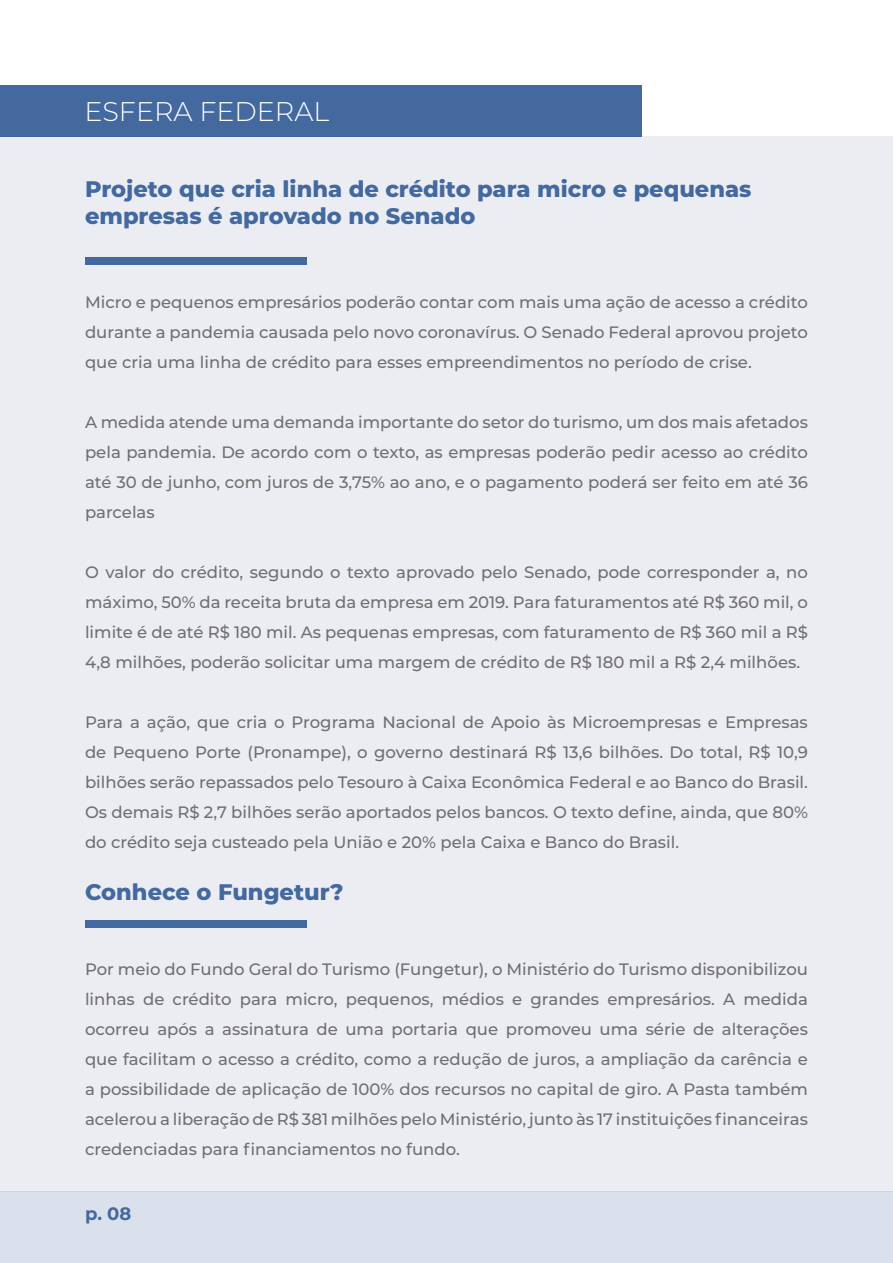
<style>
.page{position:relative;width:893px;height:1263px;background:#fff}
.page>*{position:absolute;margin:0;border:0;box-sizing:border-box;transform-origin:0 0}
.t1{font:300 27px "Montserrat";color:#fff}
.t2{font:800 22.5px/27px "Montserrat";color:#43699f}
.t3{font:700 18px "Montserrat";color:#43699f}
.t4{font:500 16.5px/30px "Montserrat";color:#706f6f;text-align:justify}
</style>
<div class="page">
<div style="left:0;top:85px;width:641px;height:51px;background:#43699f"></div>
<div style="left:0;top:136px;width:893px;height:1056px;background:#ecedf3"></div>
<div style="left:0;top:1192px;width:893px;height:71px;background:#dae1ec"></div>
<div style="left:85px;top:257px;width:222px;height:7px;background:#43699f"></div>
<div style="left:85px;top:921px;width:222px;height:7px;background:#43699f"></div>
<h1 class="t1" style="left:84px;top:93px;width:246px">ESFERA FEDERAL</h1>
<h2 class="t2" style="left:85px;top:174px;width:668px">Projeto que cria linha de crédito para micro e pequenas empresas é aprovado no Senado</h2>
<p class="t4" style="left:85px;top:286px;width:724px">Micro e pequenos empresários poderão contar com mais uma ação de acesso a crédito durante a pandemia causada pelo novo coronavírus. O Senado Federal aprovou projeto que cria uma linha de crédito para esses empreendimentos no período de crise.</p>
<p class="t4" style="left:85px;top:406px;width:724px">A medida atende uma demanda importante do setor do turismo, um dos mais afetados pela pandemia. De acordo com o texto, as empresas poderão pedir acesso ao crédito até 30 de junho, com juros de 3,75% ao ano, e o pagamento poderá ser feito em até 36 parcelas</p>
<p class="t4" style="left:85px;top:556px;width:724px">O valor do crédito, segundo o texto aprovado pelo Senado, pode corresponder a, no máximo, 50% da receita bruta da empresa em 2019. Para faturamentos até R$ 360 mil, o limite é de até R$ 180 mil. As pequenas empresas, com faturamento de R$ 360 mil a R$ 4,8 milhões, poderão solicitar uma margem de crédito de R$ 180 mil a R$ 2,4 milhões.</p>
<p class="t4" style="left:85px;top:706px;width:724px">Para a ação, que cria o Programa Nacional de Apoio às Microempresas e Empresas de Pequeno Porte (Pronampe), o governo destinará R$ 13,6 bilhões. Do total, R$ 10,9 bilhões serão repassados pelo Tesouro à Caixa Econômica Federal e ao Banco do Brasil.<br>Os demais R$ 2,7 bilhões serão aportados pelos bancos. O texto define, ainda, que 80% do crédito seja custeado pela União e 20% pela Caixa e Banco do Brasil.</p>
<h2 class="t2" style="left:85px;top:877px;width:260px">Conhece o Fungetur?</h2>
<p class="t4" style="left:85px;top:953px;width:724px">Por meio do Fundo Geral do Turismo (Fungetur), o Ministério do Turismo disponibilizou linhas de crédito para micro, pequenos, médios e grandes empresários. A medida ocorreu após a assinatura de uma portaria que promoveu uma série de alterações que facilitam o acesso a crédito, como a redução de juros, a ampliação da carência e a possibilidade de aplicação de 100% dos recursos no capital de giro. A Pasta também acelerou a liberação de R$ 381 milhões pelo Ministério, junto às 17 instituições financeiras credenciadas para financiamentos no fundo.</p>
<p class="t3" style="left:85px;top:1201px;width:48px">p. 08</p>
</div>
